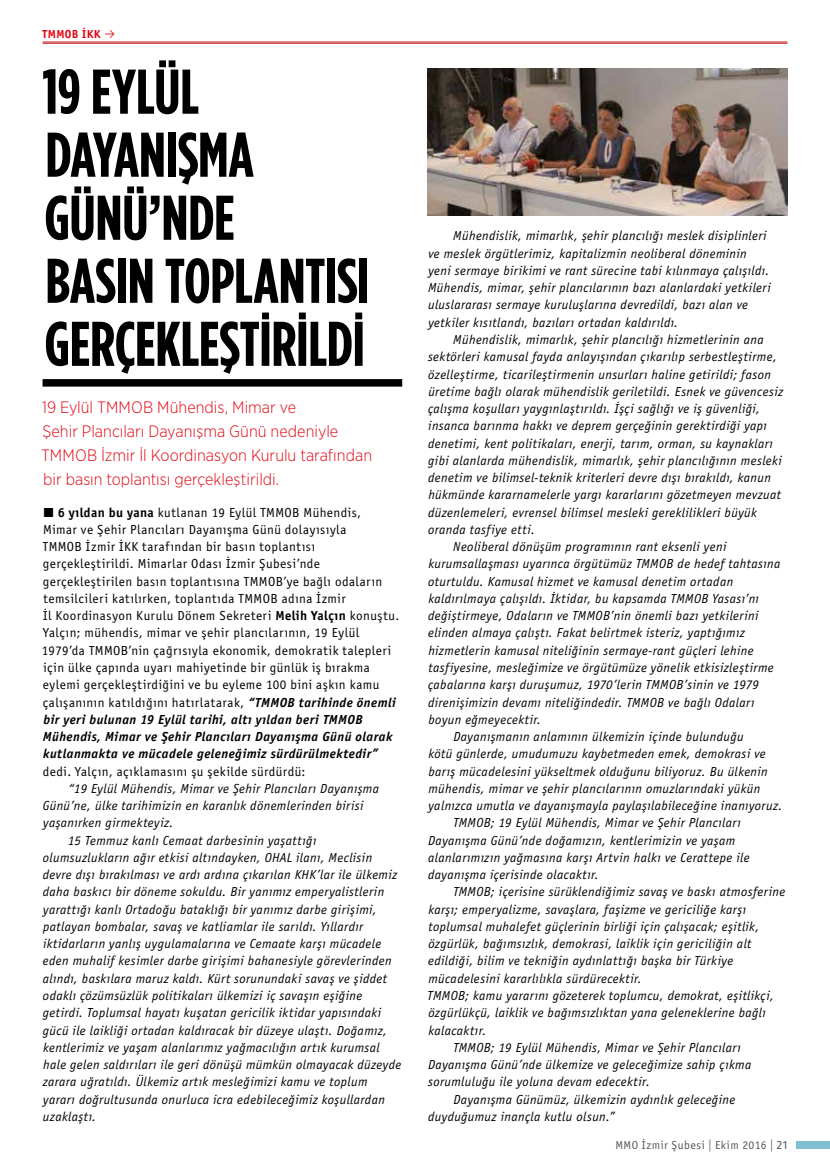
<style>
.page{position:relative;width:830px;height:1170px;background:#fff}
.page>*{position:absolute;margin:0;border:0;box-sizing:border-box;transform-origin:0 0}
.t1{font:700 63px/63px "Gotham Condensed";letter-spacing:-.005em;color:#000}
.t2{font:300 16.5px/24px "Gotham Narrow";color:#e30613}
.t3{font:italic 13.5px/17.2px "Officina Sans";letter-spacing:.03em;color:#000}
.t4{font:13.5px/17.2px "Officina Sans";letter-spacing:.035em;color:#000}
.t5{font:12px "Officina Sans";letter-spacing:.035em;color:#575756}
.t6{font:700 12px "Officina Sans";letter-spacing:.03em;color:#e30613}
.s1{font-family:"Klavika";font-weight:400}
.s2{font-family:"Klavika Arrows";font-weight:700}
.s3{font-weight:700}
.s4{font-weight:700;font-style:italic}
.s5{font-family:"Klavika"}
</style>
<div class="page">
<div style="left:795px;top:1140px;width:34px;height:8px;background:#80bed1"></div>
<hr style="left:43px;top:42px;width:744px;height:1px;background:#cd171a">
<hr style="left:43px;top:43px;width:744px;height:1px;background:#cd171a">
<div style="left:43px;top:379px;width:359px;height:7px;background:#000"></div>
<img style="left:427px;top:69px;width:360px;height:146px">
<p class="t6" style="left:43px;top:27px;width:74px">TMMOB İKK <span class="s1">•</span></p>
<h1 class="t1" style="left:42px;top:60px;width:324px">19 EYLÜL<br>DAYANIŞMA<br>GÜNÜ’NDE<br>BASI N TOPLANTISI<br>GERÇEKLEŞTİRİLDİ</h1>
<p class="t2" style="left:41px;top:394px;width:332px">19 Eylül TMMOB Mühendis, Mimar ve<br>Şehir Plancıları Dayanışma Günü nedeniyle TMMOB İzmir İl Koordinasyon Kurulu tarafından bir basın toplantısı gerçekleştirildi.</p>
<p class="t4" style="left:42px;top:503px;width:359px"><span class="s2">(</span> <span class="s3">6 yıldan bu yana</span> kutlanan 19 Eylül TMMOB Mühendis,<br>Mimar ve Şehir Plancıları Dayanışma Günü dolayısıyla<br>TMMOB İzmir İKK tarafından bir basın toplantısı gerçekleştirildi. Mimarlar Odası İzmir Şubesi’nde gerçekleştirilen basın toplantısına TMMOB’ye bağlı odaların temsilcileri katılırken, toplantıda TMMOB adına İzmir<br>İl Koordinasyon Kurulu Dönem Sekreteri <span class="s3">Melih Yalçın</span> konuştu.<br>Yalçın; mühendis, mimar ve şehir plancılarının, 19 Eylül 1979’da TMMOB’nin çağrısıyla ekonomik, demokratik talepleri için ülke çapında uyarı mahiyetinde bir günlük iş bırakma eylemi gerçekleştirdiğini ve bu eyleme 100 bini aşkın kamu çalışanının katıldığını hatırlatarak, <span class="s4">“TMMOB tarihinde önemli bir yeri bulunan 19 Eylül tarihi, altı yıldan beri TMMOB Mühendis, Mimar ve Şehir Plancıları Dayanışma Günü olarak kutlanmakta ve mücadele geleneğimiz sürdürülmektedir”</span></p>
<p class="t4" style="left:43px;top:762px;width:264px">dedi. Yalçın, açıklamasını şu şekilde sürdürdü:</p>
<p class="t3" style="left:68px;top:779px;width:312px">“19 Eylül Mühendis, Mimar ve Şehir Plancıları Dayanışma</p>
<p class="t3" style="left:43px;top:797px;width:322px">Günü’ne, ülke tarihimizin en karanlık dönemlerinden birisi</p>
<p class="t3" style="left:43px;top:814px;width:132px">yaşanırken girmekteyiz.</p>
<p class="t3" style="left:68px;top:831px;width:250px">15 Temmuz kanlı Cemaat darbesinin yaşattığı</p>
<p class="t3" style="left:43px;top:848px;width:331px">olumsuzlukların ağır etkisi altındayken, OHAL ilanı, Meclisin</p>
<p class="t3" style="left:43px;top:866px;width:356px">devre dışı bırakılması ve ardı ardına çıkarılan KHK’lar ile ülkemiz</p>
<p class="t3" style="left:43px;top:883px;width:343px">daha baskıcı bir döneme sokuldu. Bir yanımız emperyalistlerin</p>
<p class="t3" style="left:43px;top:900px;width:335px">yarattığı kanlı Ortadoğu bataklığı bir yanımız darbe girişimi,</p>
<p class="t3" style="left:43px;top:917px;width:321px">patlayan bombalar, savaş ve katliamlar ile sarıldı. Yıllardır</p>
<p class="t3" style="left:43px;top:935px;width:339px">iktidarların yanlış uygulamalarına ve Cemaate karşı mücadele</p>
<p class="t3" style="left:43px;top:952px;width:350px">eden muhalif kesimler darbe girişimi bahanesiyle görevlerinden</p>
<p class="t3" style="left:43px;top:969px;width:345px">alındı, baskılara maruz kaldı. Kürt sorunundaki savaş ve şiddet</p>
<p class="t3" style="left:43px;top:987px;width:321px">odaklı çözümsüzlük politikaları ülkemizi iç savaşın eşiğine</p>
<p class="t3" style="left:43px;top:1004px;width:340px">getirdi. Toplumsal hayatı kuşatan gericilik iktidar yapısındaki</p>
<p class="t3" style="left:43px;top:1021px;width:345px">gücü ile laikliği ortadan kaldıracak bir düzeye ulaştı. Doğamız,</p>
<p class="t3" style="left:43px;top:1038px;width:338px">kentlerimiz ve yaşam alanlarımız yağmacılığın artık kurumsal</p>
<p class="t3" style="left:43px;top:1056px;width:359px">hale gelen saldırıları ile geri dönüşü mümkün olmayacak düzeyde</p>
<p class="t3" style="left:43px;top:1073px;width:326px">zarara uğratıldı. Ülkemiz artık mesleğimizi kamu ve toplum</p>
<p class="t3" style="left:43px;top:1090px;width:343px">yararı doğrultusunda onurluca icra edebileceğimiz koşullardan</p>
<p class="t3" style="left:43px;top:1107px;width:55px">uzaklaştı.</p>
<p class="t3" style="left:428px;top:227px;width:344px;text-indent:25px">Mühendislik, mimarlık, şehir plancılığı meslek disiplinleri ve meslek örgütlerimiz, kapitalizmin neoliberal döneminin yeni sermaye birikimi ve rant sürecine tabi kılınmaya çalışıldı.<br>Mühendis, mimar, şehir plancılarının bazı alanlardaki yetkileri uluslararası sermaye kuruluşlarına devredildi, bazı alan ve yetkiler kısıtlandı, bazıları ortadan kaldırıldı.</p>
<p class="t3" style="left:453px;top:331px;width:312px">Mühendislik, mimarlık, şehir plancılığı hizmetlerinin ana</p>
<p class="t3" style="left:428px;top:348px;width:350px">sektörleri kamusal fayda anlayışından çıkarılıp serbestleştirme,</p>
<p class="t3" style="left:428px;top:365px;width:344px">özelleştirme, ticarileştirmenin unsurları haline getirildi; fason</p>
<p class="t3" style="left:428px;top:383px;width:356px">üretime bağlı olarak mühendislik geriletildi. Esnek ve güvencesiz</p>
<p class="t3" style="left:428px;top:400px;width:333px">çalışma koşulları yaygınlaştırıldı. İşçi sağlığı ve iş güvenliği,</p>
<p class="t3" style="left:428px;top:417px;width:340px">insanca barınma hakkı ve deprem gerçeğinin gerektirdiği yapı</p>
<p class="t3" style="left:428px;top:434px;width:346px">denetimi, kent politikaları, enerji, tarım, orman, su kaynakları</p>
<p class="t3" style="left:428px;top:452px;width:355px">gibi alanlarda mühendislik, mimarlık, şehir plancılığının mesleki</p>
<p class="t3" style="left:428px;top:469px;width:344px">denetim ve bilimsel-teknik kriterleri devre dışı bırakıldı, kanun</p>
<p class="t3" style="left:428px;top:486px;width:354px">hükmünde kararnamelerle yargı kararlarını gözetmeyen mevzuat</p>
<p class="t3" style="left:428px;top:503px;width:330px">düzenlemeleri, evrensel bilimsel mesleki gereklilikleri büyük</p>
<p class="t3" style="left:428px;top:521px;width:108px">oranda tasfiye etti.</p>
<p class="t3" style="left:453px;top:538px;width:274px">Neoliberal dönüşüm programının rant eksenli yeni</p>
<p class="t3" style="left:428px;top:555px;width:353px">kurumsallaşması uyarınca örgütümüz TMMOB de hedef tahtasına</p>
<p class="t3" style="left:428px;top:572px;width:306px">oturtuldu. Kamusal hizmet ve kamusal denetim ortadan</p>
<p class="t3" style="left:428px;top:590px;width:332px">kaldırılmaya çalışıldı. İktidar, bu kapsamda TMMOB Yasası’nı</p>
<p class="t3" style="left:428px;top:607px;width:331px">değiştirmeye, Odaların ve TMMOB’nin önemli bazı yetkilerini</p>
<p class="t3" style="left:428px;top:624px;width:318px">elinden almaya çalıştı. Fakat belirtmek isteriz, yaptığımız</p>
<p class="t3" style="left:428px;top:641px;width:326px">hizmetlerin kamusal niteliğinin sermaye-rant güçleri lehine</p>
<p class="t3" style="left:428px;top:659px;width:346px">tasfiyesine, mesleğimize ve örgütümüze yönelik etkisizleştirme</p>
<p class="t3" style="left:428px;top:676px;width:332px">çabalarına karşı duruşumuz, 1970’lerin TMMOB’sinin ve 1979</p>
<p class="t3" style="left:428px;top:693px;width:328px">direnişimizin devamı niteliğindedir. TMMOB ve bağlı Odaları</p>
<p class="t3" style="left:428px;top:710px;width:114px">boyun eğmeyecektir.</p>
<p class="t3" style="left:453px;top:728px;width:292px">Dayanışmanın anlamının ülkemizin içinde bulunduğu</p>
<p class="t3" style="left:428px;top:745px;width:339px">kötü günlerde, umudumuzu kaybetmeden emek, demokrasi ve</p>
<p class="t3" style="left:428px;top:762px;width:340px">barış mücadelesini yükseltmek olduğunu biliyoruz. Bu ülkenin</p>
<p class="t3" style="left:428px;top:779px;width:333px">mühendis, mimar ve şehir plancılarının omuzlarındaki yükün</p>
<p class="t3" style="left:428px;top:797px;width:355px">yalnızca umutla ve dayanışmayla paylaşılabileceğine inanıyoruz.</p>
<p class="t3" style="left:453px;top:814px;width:289px">TMMOB; 19 Eylül Mühendis, Mimar ve Şehir Plancıları</p>
<p class="t3" style="left:428px;top:831px;width:308px">Dayanışma Günü’nde doğamızın, kentlerimizin ve yaşam</p>
<p class="t3" style="left:428px;top:848px;width:323px">alanlarımızın yağmasına karşı Artvin halkı ve Cerattepe ile</p>
<p class="t3" style="left:428px;top:866px;width:172px">dayanışma içerisinde olacaktır.</p>
<p class="t3" style="left:453px;top:883px;width:333px">TMMOB; içerisine sürüklendiğimiz savaş ve baskı atmosferine</p>
<p class="t3" style="left:428px;top:900px;width:319px">karşı; emperyalizme, savaşlara, faşizme ve gericiliğe karşı</p>
<p class="t3" style="left:428px;top:918px;width:332px">toplumsal muhalefet güçlerinin birliği için çalışacak; eşitlik,</p>
<p class="t3" style="left:428px;top:935px;width:324px">özgürlük, bağımsızlık, demokrasi, laiklik için gericiliğin alt</p>
<p class="t3" style="left:428px;top:952px;width:306px">edildiği, bilim ve tekniğin aydınlattığı başka bir Türkiye</p>
<p class="t3" style="left:428px;top:969px;width:215px">mücadelesini kararlılıkla sürdürecektir.</p>
<p class="t3" style="left:427px;top:987px;width:347px">TMMOB; kamu yararını gözeterek toplumcu, demokrat, eşitlikçi,</p>
<p class="t3" style="left:428px;top:1004px;width:339px">özgürlükçü, laiklik ve bağımsızlıktan yana geleneklerine bağlı</p>
<p class="t3" style="left:428px;top:1021px;width:59px">kalacaktır.</p>
<p class="t3" style="left:453px;top:1038px;width:289px">TMMOB; 19 Eylül Mühendis, Mimar ve Şehir Plancıları</p>
<p class="t3" style="left:428px;top:1056px;width:325px">Dayanışma Günü’nde ülkemize ve geleceğimize sahip çıkma</p>
<p class="t3" style="left:428px;top:1073px;width:223px">sorumluluğu ile yoluna devam edecektir.</p>
<p class="t3" style="left:453px;top:1090px;width:283px">Dayanışma Günümüz, ülkemizin aydınlık geleceğine</p>
<p class="t3" style="left:428px;top:1107px;width:188px">duyduğumuz inançla kutlu olsun.”</p>
<p class="t5" style="left:615px;top:1137px;width:173px">MMO İzmir Şubesi <span class="s5">|</span> Ekim 2016 <span class="s5">| 21</span></p>
</div>
